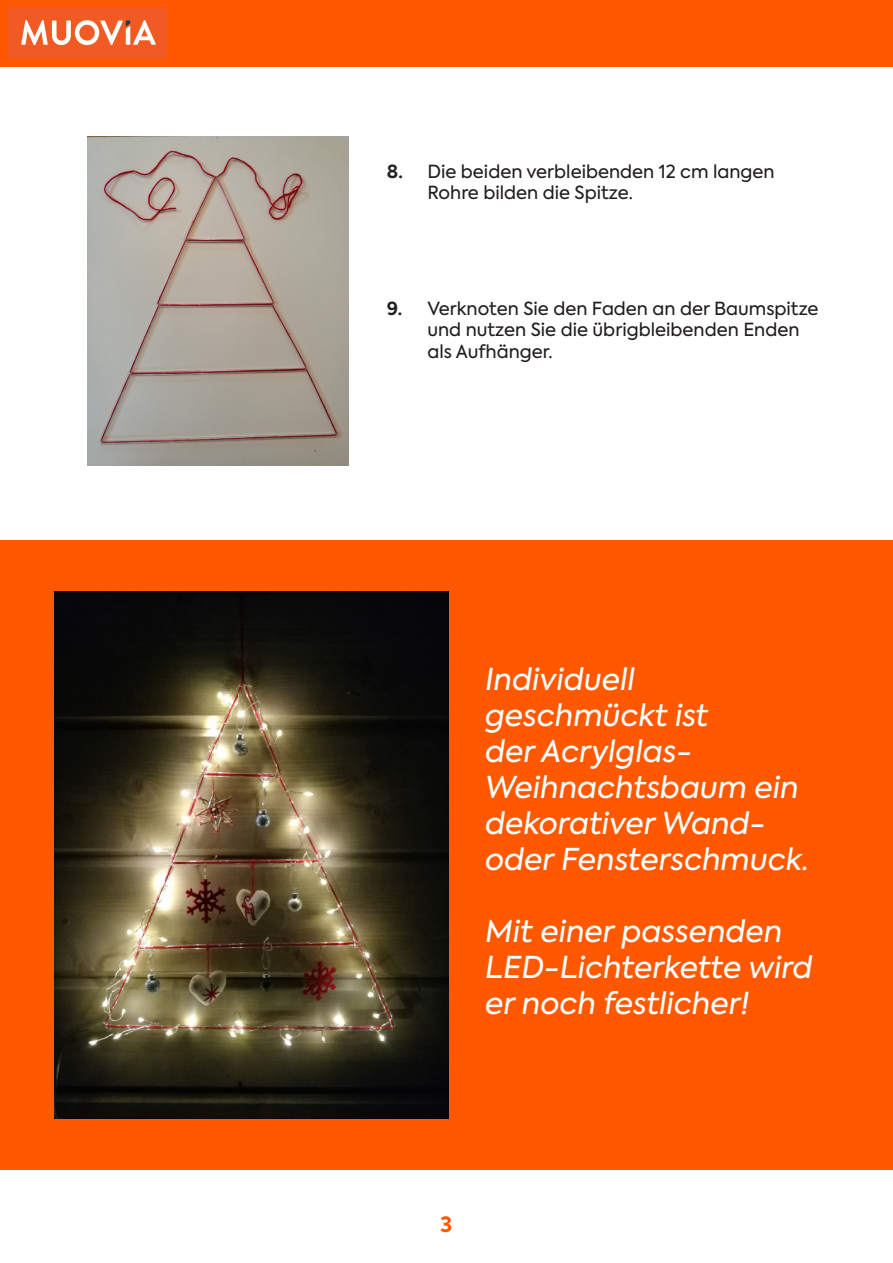
<style>
.page{position:relative;width:893px;height:1263px;background:#fff}
.page>*{position:absolute;margin:0;border:0;box-sizing:border-box;transform-origin:0 0}
.t1{font:italic 30px/36px "Axiforma";color:#fff}
.t2{font:700 21px "Axiforma";color:#ff5800}
.t3{font:18px/21.6px "Axiforma";color:#231f20}
.t4{font:700 18px "Axiforma";color:#231f20}
</style>
<div class="page">
<div style="left:0;top:540px;width:893px;height:629px;background:#ff5800"></div>
<img style="left:87px;top:136px;width:262px;height:330px">
<img style="left:54px;top:591px;width:395px;height:527px">
<div style="left:0;top:0;width:893px;height:66px;background:#ff5800"></div>
<img style="left:8px;top:8px;width:159px;height:50px">
<p class="t4" style="left:387px;top:159px;width:17px">8.</p>
<p class="t3" style="left:427px;top:161px;width:349px">Die beiden verbleibenden 12 cm langen<br>Rohre bilden die Spitze.</p>
<p class="t4" style="left:387px;top:296px;width:17px">9.</p>
<p class="t3" style="left:427px;top:298px;width:393px">Verknoten Sie den Faden an der Baumspitze und nutzen Sie die übrigbleibenden Enden als Aufhänger.</p>
<p class="t1" style="left:485px;top:661px;width:325px">Individuell geschmückt ist<br>der Acrylglas-<br>Weihnachtsbaum ein dekorativer Wand&shy;oder Fensterschmuck.</p>
<p class="t1" style="left:485px;top:913px;width:329px">Mit einer passenden<br>LED-Lichterkette wird er noch festlicher!</p>
<p class="t2" style="left:441px;top:1210px;width:13px">3</p>
</div>
